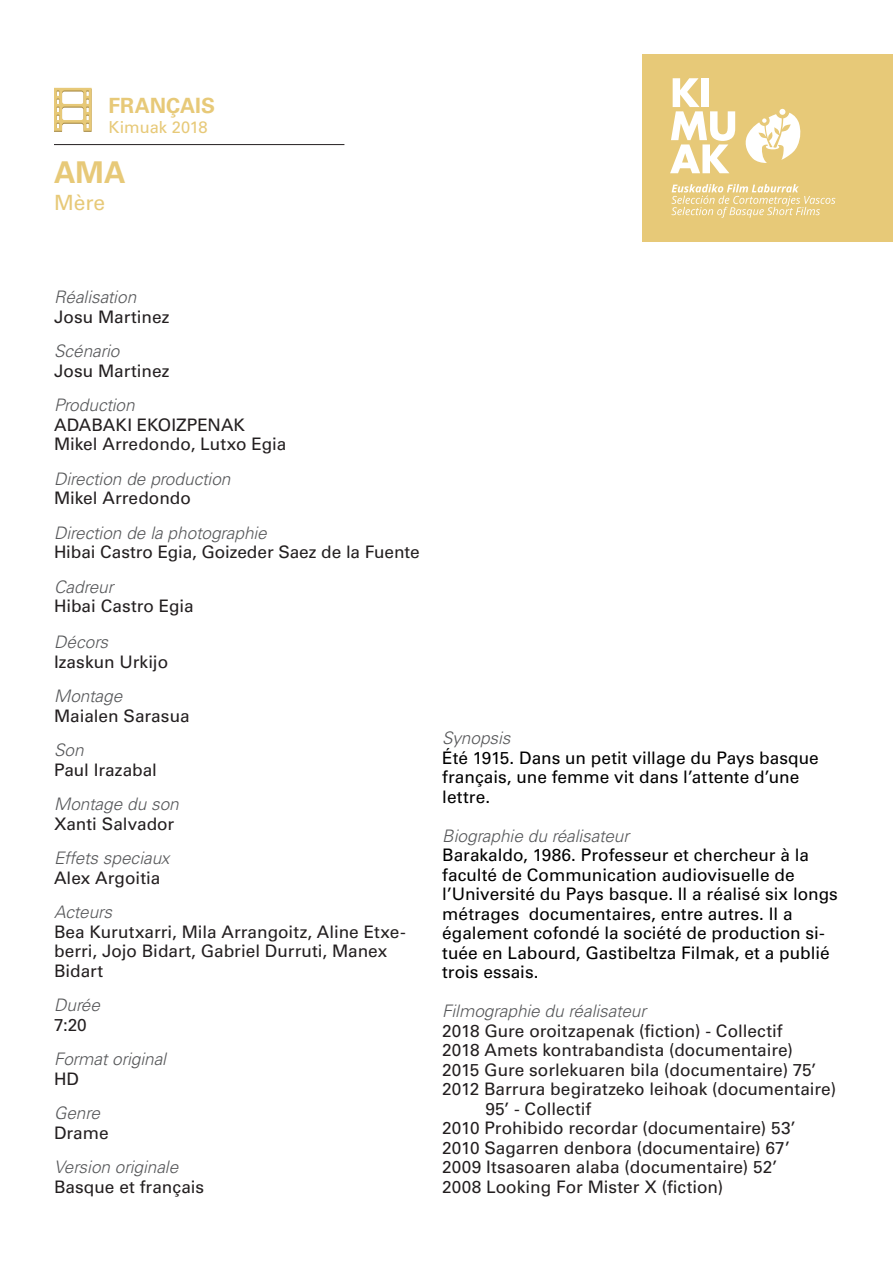
<style>
.page{position:relative;width:893px;height:1263px;background:#fff}
.page>*{position:absolute;margin:0;border:0;box-sizing:border-box;transform-origin:0 0}
.t1{font:700 30px "Univers LT Std";color:#e7c978}
.t2{font:700 21px "Univers LT Std";color:#e7c978}
.t3{font:21px "Univers LT Std";color:#e7c978}
.t4{font:17.25px/19.5px "Univers LT Std";color:#231f20}
.t5{font:17.25px/19.5px "Univers LT Std";color:#000}
.t6{font:italic 300 17.25px "Univers LT Std";letter-spacing:-.005em;color:#57585a}
.t7{font:16.5px "Univers LT Std";letter-spacing:-.005em;color:#e7c978}
</style>
<div class="page">
<hr style="left:54px;top:144px;width:290px;height:1px;background:#231f20">
<div style="left:642px;top:54px;width:251px;height:187px;background:#e7c978"></div>
<svg style="left:670px;top:78px;width:65px;height:95px"></svg>
<svg style="left:672px;top:184px;width:163px;height:34px"></svg>
<svg style="left:745px;top:109px;width:56px;height:54px"></svg>
<svg style="left:54px;top:88px;width:38px;height:44px"></svg>
<p class="t2" style="left:108px;top:93px;width:108px">FRANÇAIS</p>
<p class="t7" style="left:108px;top:117px;width:101px">Kimuak 2018</p>
<p class="t1" style="left:54px;top:155px;width:73px">AMA</p>
<p class="t3" style="left:54px;top:190px;width:53px">Mère</p>
<p class="t6" style="left:54px;top:287px;width:84px">Réalisation</p>
<p class="t4" style="left:54px;top:307px;width:117px">Josu Martinez</p>
<p class="t6" style="left:54px;top:341px;width:67px">Scénario</p>
<p class="t4" style="left:54px;top:361px;width:117px">Josu Martinez</p>
<p class="t6" style="left:54px;top:395px;width:82px">Production</p>
<p class="t4" style="left:54px;top:415px;width:234px">ADABAKI EKOIZPENAK<br>Mikel Arredondo, Lutxo Egia</p>
<p class="t6" style="left:54px;top:468px;width:178px">Direction de production</p>
<p class="t4" style="left:54px;top:488px;width:139px">Mikel Arredondo</p>
<p class="t6" style="left:54px;top:522px;width:214px">Direction de la photographie</p>
<p class="t4" style="left:54px;top:542px;width:367px">Hibai Castro Egia, Goizeder Saez de la Fuente</p>
<p class="t6" style="left:54px;top:576px;width:61px">Cadreur</p>
<p class="t4" style="left:54px;top:596px;width:141px">Hibai Castro Egia</p>
<p class="t6" style="left:54px;top:632px;width:56px">Décors</p>
<p class="t4" style="left:54px;top:652px;width:116px">Izaskun Urkijo</p>
<p class="t6" style="left:54px;top:686px;width:70px">Montage</p>
<p class="t4" style="left:54px;top:706px;width:137px">Maialen Sarasua</p>
<p class="t6" style="left:54px;top:740px;width:31px">Son</p>
<p class="t4" style="left:54px;top:760px;width:105px">Paul Irazabal</p>
<p class="t6" style="left:54px;top:794px;width:126px">Montage du son</p>
<p class="t4" style="left:54px;top:814px;width:122px">Xanti Salvador</p>
<p class="t6" style="left:54px;top:848px;width:117px">Effets speciaux</p>
<p class="t4" style="left:54px;top:868px;width:108px">Alex Argoitia</p>
<p class="t6" style="left:54px;top:902px;width:60px">Acteurs</p>
<p class="t4" style="left:54px;top:922px;width:353px">Bea Kurutxarri, Mila Arrangoitz, Aline Etxe&shy;berri, Jojo Bidart, Gabriel Durruti, Manex<br>Bidart</p>
<p class="t6" style="left:54px;top:995px;width:48px">Durée</p>
<p class="t4" style="left:54px;top:1015px;width:34px">7:20</p>
<p class="t6" style="left:54px;top:1049px;width:114px">Format original</p>
<p class="t4" style="left:54px;top:1069px;width:26px">HD</p>
<p class="t6" style="left:54px;top:1103px;width:47px">Genre</p>
<p class="t4" style="left:54px;top:1123px;width:56px">Drame</p>
<p class="t6" style="left:54px;top:1157px;width:126px">Version originale</p>
<p class="t4" style="left:54px;top:1177px;width:152px">Basque et français</p>
<p class="t6" style="left:442px;top:728px;width:70px">Synopsis</p>
<p class="t5" style="left:442px;top:748px;width:378px">Été 1915. Dans un petit village du Pays basque français, une femme vit dans l’attente d’une lettre.</p>
<p class="t6" style="left:442px;top:825px;width:188px">Biographie du réalisateur</p>
<p class="t5" style="left:442px;top:845px;width:397px">Barakaldo, 1986. Professeur et chercheur à la faculté de Communication audiovisuelle de l’Université du Pays basque. Il a réalisé six longs métrages documentaires, entre autres. Il a</p>
<p class="t5" style="left:442px;top:923px;width:389px">également cofondé la société de production si&shy;tuée en Labourd, Gastibeltza Filmak, et a publié trois essais.</p>
<p class="t6" style="left:442px;top:1001px;width:205px">Filmographie du réalisateur</p>
<p class="t4" style="left:442px;top:1021px;width:342px">2018 Gure oroitzapenak (fiction) - Collectif</p>
<p class="t4" style="left:442px;top:1040px;width:352px">2018 Amets kontrabandista (documentaire)</p>
<p class="t4" style="left:442px;top:1060px;width:376px">2015 Gure sorlekuaren bila (documentaire) 75’</p>
<p class="t4" style="left:485px;top:1079px;width:352px;text-indent:-43px">2012 Barrura begiratzeko leihoak (documentaire)<br>95’ - Collectif</p>
<p class="t4" style="left:442px;top:1118px;width:355px">2010 Prohibido recordar (documentaire) 53’</p>
<p class="t4" style="left:442px;top:1138px;width:349px">2010 Sagarren denbora (documentaire) 67’</p>
<p class="t4" style="left:442px;top:1157px;width:337px">2009 Itsasoaren alaba (documentaire) 52’</p>
<p class="t4" style="left:442px;top:1177px;width:282px">2008 Looking For Mister X (fiction)</p>
</div>
